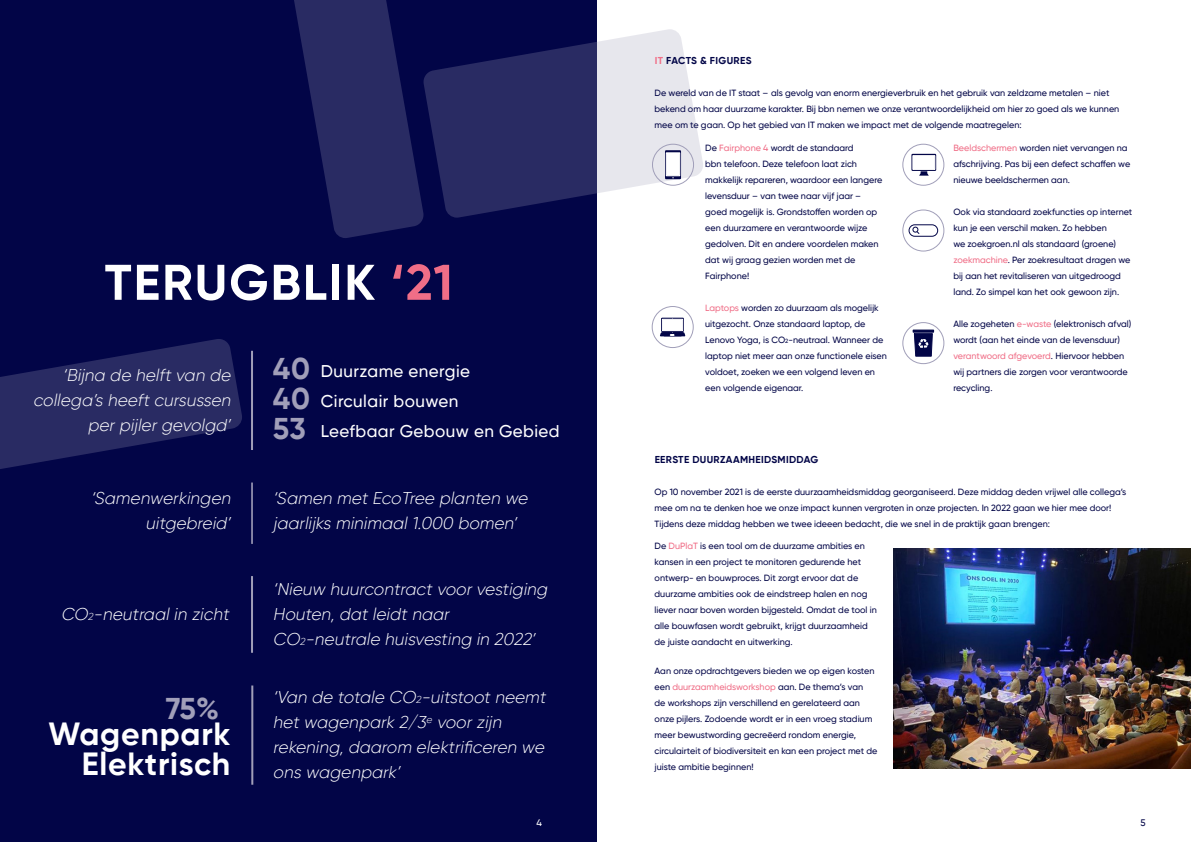
<style>
.page{position:relative;width:1191px;height:842px;background:#fff}
.page>*{position:absolute;margin:0;border:0;box-sizing:border-box;transform-origin:0 0}
._5__Body_9_16_regula{font:700 50px "Gilroy";letter-spacing:.04em;color:#fff}
._5__Body_9_16_regula-2{font:700 32px "Gilroy";letter-spacing:.025em;color:#fff}
._5__Body_9_16_regula-3{font:700 30px "Gilroy";letter-spacing:.015em;color:#a19fb9}
._5__Body_9_16_regula-4{font:italic 300 17px/25px "Gilroy";letter-spacing:.005em;color:#fff}
._5__Body_9_16_regula-5{font:500 17px/30px "Gilroy";letter-spacing:.025em;color:#fff}
.t1{font:700 10px "Gilroy";letter-spacing:.035em;color:#020547}
._5__Body_9_16_regula-6{font:500 9.5px "Gilroy";color:#020547}
._5__Body_9_16_regula-7{font:500 9.5px "Gilroy";color:#fff}
._2__Subkop_15_17_med{font:500 9px/16px "Gilroy";color:#020547}
.s1{color:#f06e87}
.s2{font-size:10px}
.s3{font-size:6px}
</style>
<div class="page">
<div style="left:0;top:0;width:596px;height:842px;background:#020547"></div>
<hr style="left:251px;top:351px;width:2px;height:99px;background:#a19fb9">
<hr style="left:251px;top:576px;width:2px;height:77px;background:#a19fb9">
<hr style="left:251px;top:685px;width:2px;height:100px;background:#a19fb9">
<hr style="left:251px;top:482px;width:2px;height:62px;background:#a19fb9">
<div style="left:902px;top:144px;width:42px;height:42px;border:1px solid #a19fb9;border-radius:50%"></div>
<div style="left:652px;top:306px;width:41px;height:42px;border:1px solid #a19fb9;border-radius:50%"></div>
<div style="left:902px;top:210px;width:42px;height:41px;border:1px solid #a19fb9;border-radius:50%"></div>
<div style="left:902px;top:322px;width:42px;height:42px;border:1px solid #a19fb9;border-radius:50%"></div>
<svg style="left:911px;top:154px;width:25px;height:17px"></svg>
<div style="left:912px;top:155px;width:23px;height:15px;background:#fff;border:1px solid #fff"></div>
<svg style="left:919px;top:171px;width:9px;height:5px"></svg>
<div style="left:908px;top:224px;width:30px;height:13px;border:1px solid #020547;border-radius:6px"></div>
<svg style="left:912px;top:227px;width:8px;height:7px"></svg>
<svg style="left:661px;top:318px;width:23px;height:13px"></svg>
<div style="left:662px;top:319px;width:21px;height:12px;background:#fff;border:1px solid #fff"></div>
<svg style="left:660px;top:331px;width:26px;height:6px"></svg>
<div style="left:912px;top:330px;width:22px;height:3px;background:#020547;border:1px solid #020547"></div>
<svg style="left:913px;top:333px;width:20px;height:24px"></svg>
<svg style="left:424px;top:29px;width:279px;height:189px;fill:#292b63"></svg>
<svg style="left:294px;top:0;width:130px;height:238px"></svg>
<svg style="left:0;top:339px;width:242px;height:130px"></svg>
<img style="left:893px;top:548px;width:298px;height:220px">
<div style="left:652px;top:144px;width:42px;height:42px;border:1px solid #a19fb9;border-radius:50%"></div>
<svg style="left:665px;top:150px;width:16px;height:29px"></svg>
<div style="left:666px;top:152px;width:14px;height:24px;background:#fff;border:1px solid #fff"></div>
<p class="_5__Body_9_16_regula" style="left:105px;top:251px;width:349px">TERUGBLIK <span class="s1">‘21</span></p>
<p class="_5__Body_9_16_regula-4" style="left:33px;top:362px;width:202px;text-align:right">‘Bijna de helft van de collega’s heeft cursussen per pijler gevolgd’</p>
<p class="_5__Body_9_16_regula-4" style="left:91px;top:485px;width:145px;text-align:right">‘Samenwerkingen uitgebreid’</p>
<p class="_5__Body_9_16_regula-4" style="left:61px;top:602px;width:173px">CO<span class="s2">2</span>-neutraal in zicht</p>
<p class="_5__Body_9_16_regula-3" style="left:166px;top:690px;width:55px">75%</p>
<p class="_5__Body_9_16_regula-2" style="left:49px;top:714px;width:183px">Wagenpark</p>
<p class="_5__Body_9_16_regula-2" style="left:82px;top:744px;width:150px">Elektrisch</p>
<p class="_5__Body_9_16_regula-3" style="left:273px;top:350px;width:39px">40</p>
<p class="_5__Body_9_16_regula-3" style="left:273px;top:380px;width:39px">40</p>
<p class="_5__Body_9_16_regula-3" style="left:273px;top:410px;width:34px">53</p>
<p class="_5__Body_9_16_regula-5" style="left:321px;top:356px;width:151px">Duurzame energie<br>Circulair bouwen</p>
<p class="_5__Body_9_16_regula-5" style="left:321px;top:416px;width:240px">Leefbaar Gebouw en Gebied</p>
<p class="_5__Body_9_16_regula-4" style="left:273px;top:485px;width:260px">‘Samen met EcoTree planten we jaarlijks minimaal 1.000 bomen’</p>
<p class="_5__Body_9_16_regula-4" style="left:273px;top:577px;width:279px">‘Nieuw huurcontract voor vestiging<br>Houten, dat leidt naar</p>
<p class="_5__Body_9_16_regula-4" style="left:273px;top:627px;width:267px">CO<span class="s2">2</span>-neutrale huisvesting in 2022’</p>
<p class="_5__Body_9_16_regula-4" style="left:273px;top:685px;width:278px">‘Van de totale CO<span class="s2">2</span>-uitstoot neemt het wagenpark 2/3<sup>e</sup> voor zijn rekening, daarom elektrificeren we ons wagenpark’</p>
<p class="_5__Body_9_16_regula-7" style="left:536px;top:817px;width:7px">4</p>
<p class="t1" style="left:654px;top:55px;width:98px"><span class="s1">IT</span> FACTS &amp; FIGURES</p>
<p class="_2__Subkop_15_17_med" style="left:654px;top:85px;width:466px">De wereld van de IT staat – als gevolg van enorm energieverbruik en het gebruik van zeldzame metalen – niet bekend om haar duurzame karakter. Bij bbn nemen we onze verantwoordelijkheid om hier zo goed als we kunnen mee om te gaan. Op het gebied van IT maken we impact met de volgende maatregelen:</p>
<p class="_2__Subkop_15_17_med" style="left:705px;top:140px;width:178px">De <span class="s1">Fairphone 4</span> wordt de standaard<br>bbn telefoon. Deze telefoon laat zich makkelijk repareren, waardoor een langere levensduur – van twee naar vijf jaar – goed mogelijk is. Grondstoffen worden op een duurzamere en verantwoorde wijze gedolven. Dit en andere voordelen maken dat wij graag gezien worden met de Fairphone!</p>
<p class="_2__Subkop_15_17_med" style="left:705px;top:300px;width:183px"><span class="s1">Laptops</span> worden zo duurzaam als mogelijk uitgezocht. Onze standaard laptop, de Lenovo Yoga, is CO<span class="s3">2</span>-neutraal. Wanneer de laptop niet meer aan onze functionele eisen voldoet, zoeken we een volgend leven en een volgende eigenaar.</p>
<p class="_2__Subkop_15_17_med" style="left:953px;top:140px;width:178px"><span class="s1">Beeldschermen</span> worden niet vervangen na afschrijving. Pas bij een defect schaffen we nieuwe beeldschermen aan.</p>
<p class="_2__Subkop_15_17_med" style="left:953px;top:204px;width:180px">Ook via standaard zoekfuncties op internet kun je een verschil maken. Zo hebben<br>we zoekgroen.nl als standaard (groene) <span class="s1">zoekmachine</span>. Per zoekresultaat dragen we bij aan het revitaliseren van uitgedroogd land. Zo simpel kan het ook gewoon zijn.</p>
<p class="_2__Subkop_15_17_med" style="left:953px;top:316px;width:179px">Alle zogeheten <span class="s1">e-waste</span> (elektronisch afval) wordt (aan het einde van de levensduur) <span class="s1">verantwoord afgevoerd</span>. Hiervoor hebben wij partners die zorgen voor verantwoorde recycling.</p>
<p class="t1" style="left:654px;top:453px;width:165px">EERSTE DUURZAAMHEIDSMIDDAG</p>
<p class="_2__Subkop_15_17_med" style="left:654px;top:484px;width:473px">Op 10 november 2021 is de eerste duurzaamheidsmiddag georganiseerd. Deze middag deden vrijwel alle collega’s mee om na te denken hoe we onze impact kunnen vergroten in onze projecten. In 2022 gaan we hier mee door!<br>Tijdens deze middag hebben we twee ideeen bedacht, die we snel in de praktijk gaan brengen:</p>
<p class="_2__Subkop_15_17_med" style="left:654px;top:538px;width:224px">De <span class="s1">DuPlaT</span> is een tool om de duurzame ambities en kansen in een project te monitoren gedurende het ontwerp- en bouwproces. Dit zorgt ervoor dat de duurzame ambities ook de eindstreep halen en nog liever naar boven worden bijgesteld. Omdat de tool in alle bouwfasen wordt gebruikt, krijgt duurzaamheid de juiste aandacht en uitwerking.</p>
<p class="_2__Subkop_15_17_med" style="left:654px;top:663px;width:224px">Aan onze opdrachtgevers bieden we op eigen kosten een <span class="s1">duurzaamheidsworkshop</span> aan. De thema’s van<br>de workshops zijn verschillend en gerelateerd aan onze pijlers. Zodoende wordt er in een vroeg stadium meer bewustwording gecreëerd rondom energie, circulairteit of biodiversiteit en kan een project met de juiste ambitie beginnen!</p>
<p class="_5__Body_9_16_regula-6" style="left:1140px;top:817px;width:7px">5</p>
</div>
